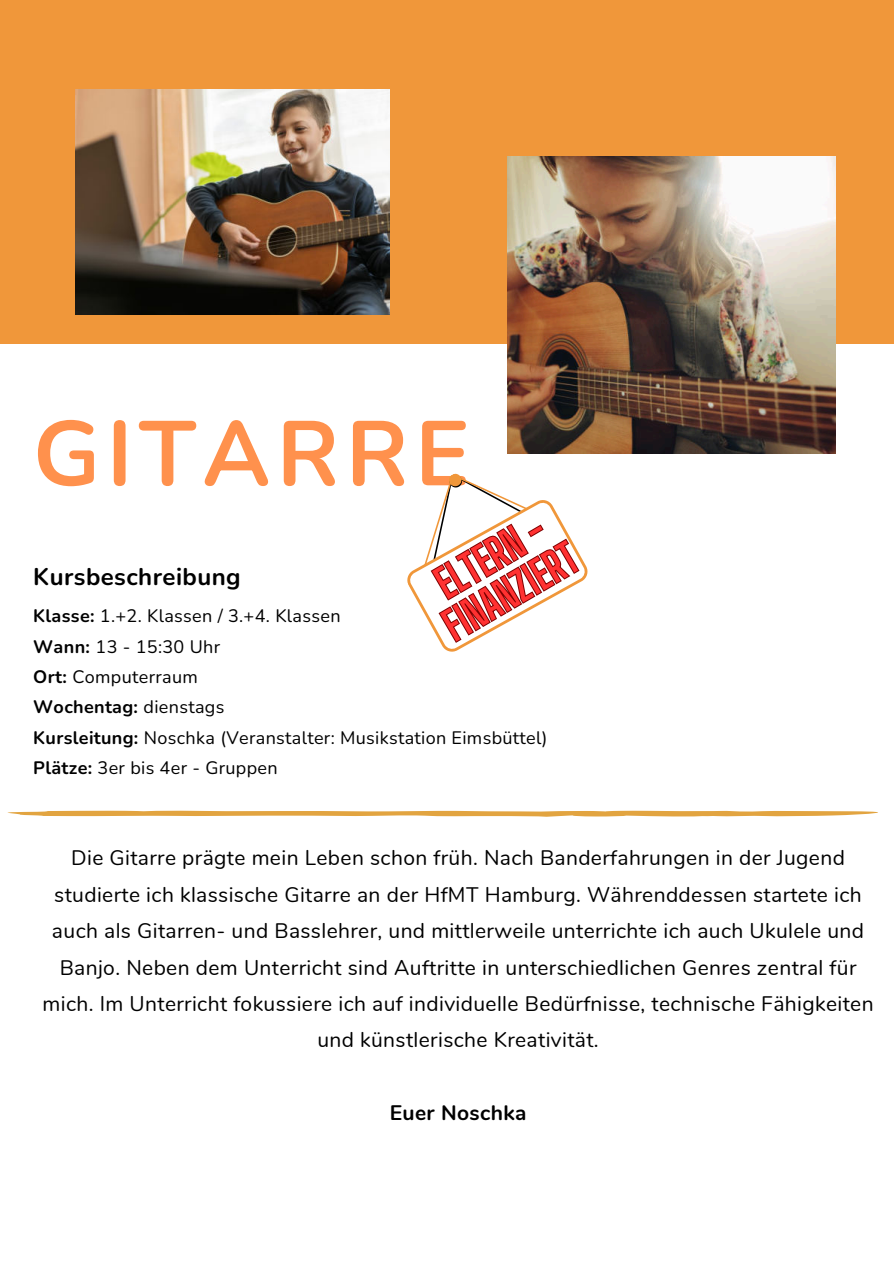
<style>
.page{position:relative;width:894px;height:1264px;background:#fff}
.page>*{position:absolute;margin:0;border:0;box-sizing:border-box;transform-origin:0 0}
.t1{font:700 91.5px "Nunito";letter-spacing:.07em;color:#ff914d}
.t2{font:700 40.5px/40.5px "Big Shoulders Display";color:#ff3131;text-align:center}
.t3{font:700 24px "Nunito";letter-spacing:.02em;color:#000}
.t4{font:21px/36.5px "Nunito";letter-spacing:.02em;color:#000;text-align:center}
.t5{font:700 21px "Nunito";letter-spacing:.02em;color:#000}
.t6{font:18px/30.3px "Nunito";letter-spacing:.02em;color:#000}
.s1{font-weight:700}
</style>
<div class="page">
<div style="left:0;top:0;width:893px;height:344px;background:#f0973a"></div>
<img style="left:507px;top:156px;width:327px;height:297px">
<img style="left:76px;top:89px;width:313px;height:225px">
<svg style="left:7px;top:810px;width:871px;height:6px"></svg>
<svg style="left:407px;top:474px;width:181px;height:178px"></svg>
<h1 class="t1" style="left:33px;top:390px;width:438px">GITARRE</h1>
<h2 class="t2" style="left:416px;top:576px;width:150px;rotate:-30deg">ELTERN -<br>FINANZIERT</h2>
<p class="t3" style="left:33px;top:560px;width:209px">Kursbeschreibung</p>
<p class="t6" style="left:33px;top:600px;width:515px"><span class="s1">Klasse:</span> 1.+2. Klassen / 3.+4. Klassen<br><span class="s1">Wann:</span> 13 - 15:30 Uhr<br><span class="s1">Ort:</span> Computerraum<br><span class="s1">Wochentag:</span> dienstags<br><span class="s1">Kursleitung:</span> Noschka (Veranstalter: Musikstation Eimsbüttel)<br><span class="s1">Plätze:</span> 3er bis 4er - Gruppen</p>
<p class="t4" style="left:42px;top:838px;width:832px">Die Gitarre prägte mein Leben schon früh. Nach Banderfahrungen in der Jugend studierte ich klassische Gitarre an der HfMT Hamburg. Währenddessen startete ich auch als Gitarren- und Basslehrer, und mittlerweile unterrichte ich auch Ukulele und Banjo. Neben dem Unterricht sind Auftritte in unterschiedlichen Genres zentral für mich. Im Unterricht fokussiere ich auf individuelle Bedürfnisse, technische Fähigkeiten und künstlerische Kreativität.</p>
<p class="t5" style="left:389px;top:1097px;width:138px">Euer Noschka</p>
</div>
